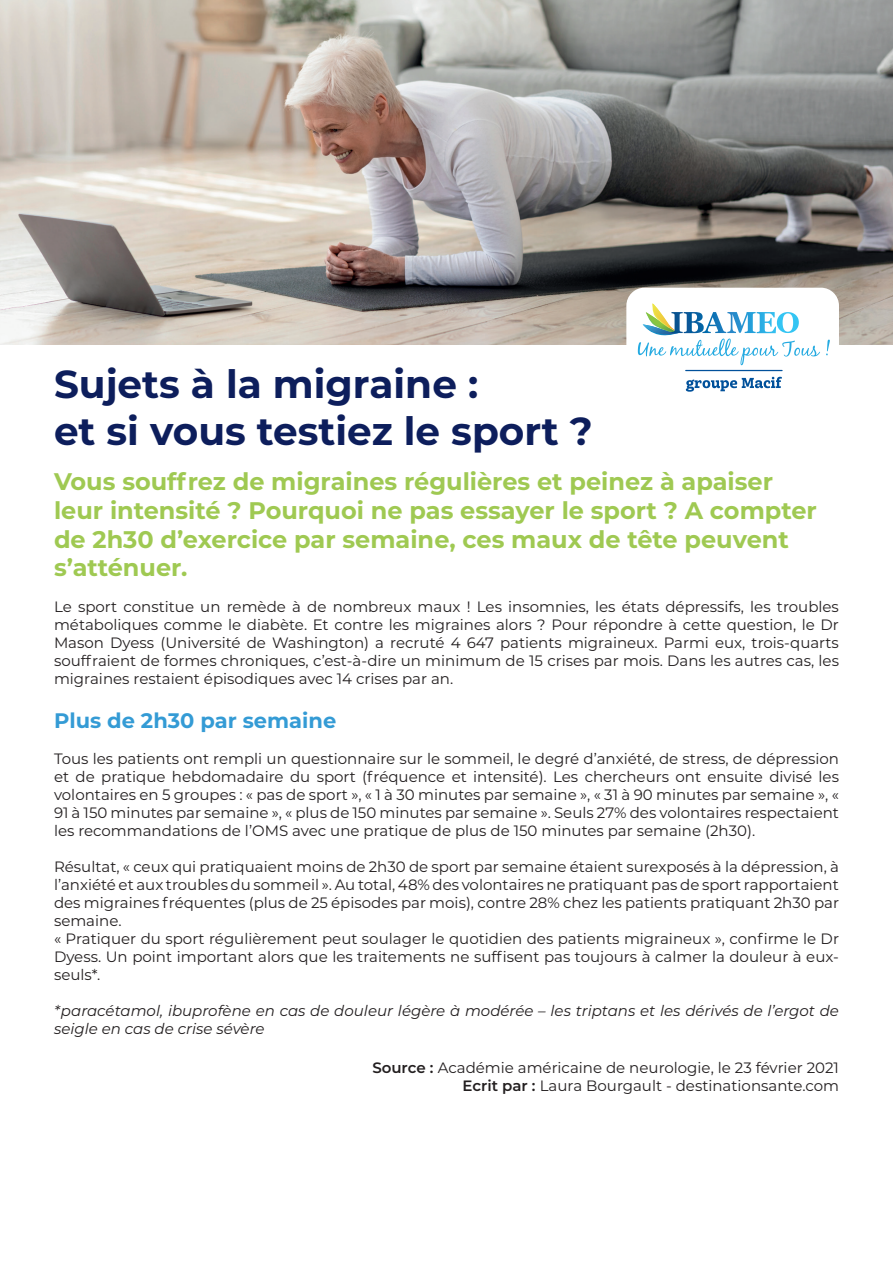
<style>
.page{position:relative;width:893px;height:1263px;background:#fff}
.page>*{position:absolute;margin:0;border:0;box-sizing:border-box;transform-origin:0 0}
.t1{font:700 39px/46.8px "Montserrat";color:#0d1e5c}
.t2{font:700 24px/28.8px "Montserrat";color:#9fc952}
.t3{font:700 21px "Montserrat";color:#349bd5}
.t4{font:15px/18px "Montserrat";color:#231f20;text-align:justify}
.t5{font:italic 15px/18px "Montserrat";color:#231f20}
.s1{font-weight:600}
</style>
<div class="page">
<img style="left:0;top:0;width:893px;height:344px">
<div style="left:626px;top:288px;width:213px;height:113px;background:#fff;border-radius:18px"></div>
<svg style="left:686px;top:377px;width:96px;height:15px"></svg>
<hr style="left:685px;top:370px;width:98px;height:1px;background:#01519b">
<svg style="left:826px;top:340px;width:4px;height:15px"></svg>
<svg style="left:638px;top:303px;width:182px;height:62px"></svg>
<h1 class="t1" style="left:54px;top:359px;width:540px">Sujets à la migraine :<br>et si vous testiez le sport ?</h1>
<h2 class="t2" style="left:54px;top:466px;width:764px">Vous souffrez de migraines régulières et peinez à apaiser leur intensité ? Pourquoi ne pas essayer le sport ? A compter de 2h30 d’exercice par semaine, ces maux de tête peuvent s’atténuer.</h2>
<p class="t4" style="left:54px;top:598px;width:786px">Le sport constitue un remède à de nombreux maux ! Les insomnies, les états dépressifs, les troubles métaboliques comme le diabète. Et contre les migraines alors ? Pour répondre à cette question, le Dr Mason Dyess (Université de Washington) a recruté 4 647 patients migraineux. Parmi eux, trois-quarts souffraient de formes chroniques, c’est-à-dire un minimum de 15 crises par mois. Dans les autres cas, les migraines restaient épisodiques avec 14 crises par an.</p>
<h3 class="t3" style="left:54px;top:705px;width:284px">Plus de 2h30 par semaine</h3>
<p class="t4" style="left:54px;top:749px;width:786px">Tous les patients ont rempli un questionnaire sur le sommeil, le degré d’anxiété, de stress, de dépression et de pratique hebdomadaire du sport (fréquence et intensité). Les chercheurs ont ensuite divisé les volontaires en 5 groupes : « pas de sport », « 1 à 30 minutes par semaine », « 31 à 90 minutes par semaine », « 91 à 150 minutes par semaine », « plus de 150 minutes par semaine ». Seuls 27% des volontaires respectaient les recommandations de l’OMS avec une pratique de plus de 150 minutes par semaine (2h30).</p>
<p class="t4" style="left:54px;top:857px;width:786px;text-align:left">Résultat, « ceux qui pratiquaient moins de 2h30 de sport par semaine étaient surexposés à la dépression, à l’anxiété et aux troubles du sommeil ». Au total, 48% des volontaires ne pratiquant pas de sport rapportaient des migraines fréquentes (plus de 25 épisodes par mois), contre 28% chez les patients pratiquant 2h30 par semaine.<br>« Pratiquer du sport régulièrement peut soulager le quotidien des patients migraineux », confirme le Dr Dyess. Un point important alors que les traitements ne suffisent pas toujours à calmer la douleur à eux&shy;seuls*.</p>
<p class="t5" style="left:54px;top:1001px;width:786px">*paracétamol, ibuprofène en cas de douleur légère à modérée – les triptans et les dérivés de l’ergot de seigle en cas de crise sévère</p>
<p class="t4" style="left:372px;top:1058px;width:468px;text-align:right"><span class="s1">Source :</span> Académie américaine de neurologie, le 23 février 2021<br><span class="s1">Ecrit par :</span> Laura Bourgault - destinationsante.com</p>
</div>
